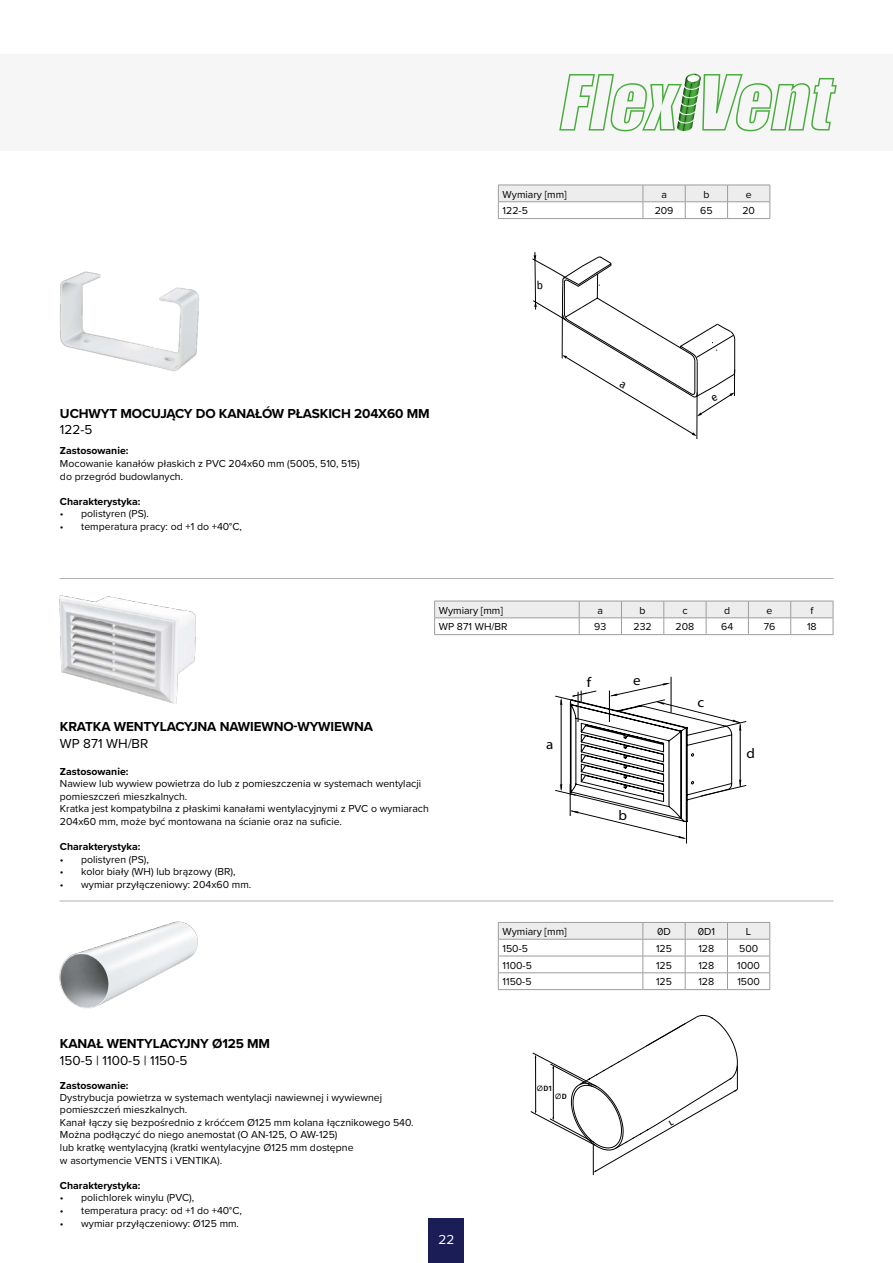
<style>
.page{position:relative;width:893px;height:1263px;background:#fff}
.page>*{position:absolute;margin:0;border:0;box-sizing:border-box;transform-origin:0 0}
.t1{font:14.1px "Myriad Pro";color:#000;scale:1.07 1}
.t2{font:700 13.5px "Proxima Nova";letter-spacing:-.01em;color:#000}
.t3{font:13.5px "Proxima Nova";color:#000}
.t4{font:13.5px "Proxima Nova";color:#fff}
.t5{font:10.5px/12.6px "Proxima Nova";color:#000}
.t6{font:700 10.5px "Proxima Nova";color:#000}
.t7{font:500 7.65px "Fira Sans";color:#000}
</style>
<div class="page">
<div style="left:429px;top:1218px;width:35px;height:45px;background:#1a1d56"></div>
<div style="left:0;top:54px;width:893px;height:97px;background:#f6f6f6"></div>
<svg style="left:559px;top:74px;width:278px;height:57px"></svg>
<svg style="left:498px;top:185px;width:273px;height:33px"></svg>
<hr style="left:498px;top:218px;width:145px;height:1px;background:#9d9d9c">
<hr style="left:643px;top:218px;width:42px;height:1px;background:#9d9d9c">
<hr style="left:685px;top:218px;width:43px;height:1px;background:#9d9d9c">
<hr style="left:728px;top:218px;width:42px;height:1px;background:#9d9d9c">
<img style="left:60px;top:271px;width:140px;height:101px">
<hr style="left:60px;top:578px;width:773px;height:1px;background:#b3b2b2">
<hr style="left:60px;top:900px;width:773px;height:1px;background:#b3b2b2">
<svg style="left:434px;top:601px;width:400px;height:33px"></svg>
<hr style="left:434px;top:634px;width:145px;height:1px;background:#9d9d9c">
<hr style="left:579px;top:634px;width:42px;height:1px;background:#9d9d9c">
<hr style="left:621px;top:634px;width:43px;height:1px;background:#9d9d9c">
<hr style="left:664px;top:634px;width:42px;height:1px;background:#9d9d9c">
<hr style="left:706px;top:634px;width:42px;height:1px;background:#9d9d9c">
<hr style="left:748px;top:634px;width:43px;height:1px;background:#9d9d9c">
<hr style="left:791px;top:634px;width:42px;height:1px;background:#9d9d9c">
<svg style="left:498px;top:922px;width:272px;height:67px"></svg>
<hr style="left:498px;top:989px;width:145px;height:1px;background:#9d9d9c">
<hr style="left:643px;top:989px;width:42px;height:1px;background:#9d9d9c">
<hr style="left:685px;top:989px;width:42px;height:1px;background:#9d9d9c">
<hr style="left:727px;top:989px;width:43px;height:1px;background:#9d9d9c">
<img style="left:59px;top:921px;width:139px;height:88px">
<hr style="left:686px;top:809px;width:1px;height:34px;background:#000">
<hr style="left:671px;top:677px;width:1px;height:36px;background:#000">
<svg style="left:555px;top:683px;width:191px;height:156px"></svg>
<img style="left:59px;top:595px;width:137px;height:109px">
<hr style="left:593px;top:1144px;width:1px;height:31px;background:#000">
<svg style="left:532px;top:252px;width:204px;height:187px"></svg>
<svg style="left:530px;top:1014px;width:208px;height:158px"></svg>
<p class="t5" style="left:503px;top:187px;width:66px">Wymiary [mm]</p>
<p class="t5" style="left:661px;top:187px;width:7px">a</p>
<p class="t5" style="left:703px;top:187px;width:8px">b</p>
<p class="t5" style="left:746px;top:187px;width:7px">e</p>
<p class="t5" style="left:503px;top:204px;width:27px">122-5</p>
<p class="t5" style="left:655px;top:204px;width:20px">209</p>
<p class="t5" style="left:700px;top:204px;width:14px">65</p>
<p class="t5" style="left:742px;top:204px;width:14px">20</p>
<p class="t2" style="left:60px;top:403px;width:371px">UCHWYT MOCUJĄCY DO KANAŁÓW PŁASKICH 204X60 MM</p>
<p class="t3" style="left:60px;top:420px;width:34px">122-5</p>
<p class="t6" style="left:60px;top:443px;width:70px">Zastosowanie:</p>
<p class="t5" style="left:60px;top:457px;width:301px">Mocowanie kanałów płaskich z PVC 204x60 mm (5005, 510, 515) do przegród budowlanych.</p>
<p class="t6" style="left:60px;top:493px;width:82px">Charakterystyka:</p>
<p class="t5" style="left:60px;top:507px;width:90px">• polistyren (PS).</p>
<p class="t5" style="left:60px;top:520px;width:183px">• temperatura pracy: od +1 do +40°С,</p>
<p class="t5" style="left:439px;top:603px;width:66px">Wymiary [mm]</p>
<p class="t5" style="left:598px;top:603px;width:7px">a</p>
<p class="t5" style="left:640px;top:603px;width:8px">b</p>
<p class="t5" style="left:682px;top:603px;width:7px">c</p>
<p class="t5" style="left:724px;top:603px;width:8px">d</p>
<p class="t5" style="left:767px;top:603px;width:7px">e</p>
<p class="t5" style="left:810px;top:603px;width:4px">f</p>
<p class="t5" style="left:439px;top:620px;width:70px">WP 871 WH/BR</p>
<p class="t5" style="left:594px;top:620px;width:14px">93</p>
<p class="t5" style="left:633px;top:620px;width:20px">232</p>
<p class="t5" style="left:676px;top:620px;width:20px">208</p>
<p class="t5" style="left:721px;top:620px;width:14px">64</p>
<p class="t5" style="left:764px;top:620px;width:13px">76</p>
<p class="t5" style="left:807px;top:620px;width:11px">18</p>
<p class="t2" style="left:60px;top:717px;width:315px">KRATKA WENTYLACYJNA NAWIEWNO-WYWIEWNA</p>
<p class="t3" style="left:60px;top:733px;width:90px">WP 871 WH/BR</p>
<p class="t6" style="left:60px;top:763px;width:70px">Zastosowanie:</p>
<p class="t5" style="left:60px;top:777px;width:370px">Nawiew lub wywiew powietrza do lub z pomieszczenia w systemach wentylacji pomieszczeń mieszkalnych.<br>Kratka jest kompatybilna z płaskimi kanałami wentylacyjnymi z PVC o wymiarach 204x60 mm, może być montowana na ścianie oraz na suficie.</p>
<p class="t6" style="left:60px;top:839px;width:82px">Charakterystyka:</p>
<p class="t5" style="left:60px;top:852px;width:90px">• polistyren (PS),</p>
<p class="t5" style="left:60px;top:865px;width:177px">• kolor biały (WH) lub brązowy (BR),</p>
<p class="t5" style="left:60px;top:878px;width:193px">• wymiar przyłączeniowy: 204x60 mm.</p>
<h1 class="t1" style="left:546px;top:735px;width:8px">a</h1>
<h1 class="t1" style="left:587px;top:674px;width:6px">f</h1>
<h1 class="t1" style="left:633px;top:671px;width:9px">e</h1>
<h1 class="t1" style="left:618px;top:807px;width:10px">b</h1>
<h1 class="t1" style="left:698px;top:694px;width:8px">c</h1>
<h1 class="t1" style="left:746px;top:744px;width:9px">d</h1>
<p class="t5" style="left:503px;top:925px;width:66px">Wymiary [mm]</p>
<p class="t5" style="left:657px;top:925px;width:15px">0D</p>
<p class="t5" style="left:698px;top:925px;width:19px">0D1</p>
<p class="t5" style="left:746px;top:925px;width:7px">L</p>
<p class="t5" style="left:503px;top:941px;width:27px">150-5</p>
<p class="t5" style="left:656px;top:941px;width:17px">125</p>
<p class="t5" style="left:698px;top:941px;width:17px">128</p>
<p class="t5" style="left:739px;top:941px;width:21px">500</p>
<p class="t5" style="left:503px;top:958px;width:31px">1100-5</p>
<p class="t5" style="left:656px;top:958px;width:17px">125</p>
<p class="t5" style="left:698px;top:958px;width:17px">128</p>
<p class="t5" style="left:737px;top:958px;width:24px">1000</p>
<p class="t5" style="left:503px;top:975px;width:31px">1150-5</p>
<p class="t5" style="left:656px;top:975px;width:17px">125</p>
<p class="t5" style="left:698px;top:975px;width:17px">128</p>
<p class="t5" style="left:737px;top:975px;width:24px">1500</p>
<p class="t2" style="left:60px;top:1034px;width:212px">KANAŁ WENTYLACYJNY Ø125 MM</p>
<p class="t3" style="left:60px;top:1050px;width:129px">150-5 | 1100-5 | 1150-5</p>
<p class="t6" style="left:60px;top:1077px;width:70px">Zastosowanie:</p>
<p class="t5" style="left:60px;top:1090px;width:355px">Dystrybucja powietrza w systemach wentylacji nawiewnej i wywiewnej pomieszczeń mieszkalnych.<br>Kanał łączy się bezpośrednio z króćcem Ø125 mm kolana łącznikowego 540.<br>Można podłączyć do niego anemostat (O AN-125, O AW-125)<br>lub kratkę wentylacyjną (kratki wentylacyjne Ø125 mm dostępne<br>w asortymencie VENTS i VENTIKA).</p>
<p class="t6" style="left:60px;top:1177px;width:82px">Charakterystyka:</p>
<p class="t5" style="left:60px;top:1191px;width:136px">• polichlorek winylu (PVC),</p>
<p class="t5" style="left:60px;top:1204px;width:183px">• temperatura pracy: od +1 do +40°С,</p>
<p class="t5" style="left:60px;top:1216px;width:181px">• wymiar przyłączeniowy: Ø125 mm.</p>
<p class="t4" style="left:439px;top:1230px;width:17px">22</p>
<p class="t7" style="left:536px;top:1082px;width:17px">∅D1</p>
<p class="t7" style="left:555px;top:1090px;width:13px">∅D</p>
</div>
